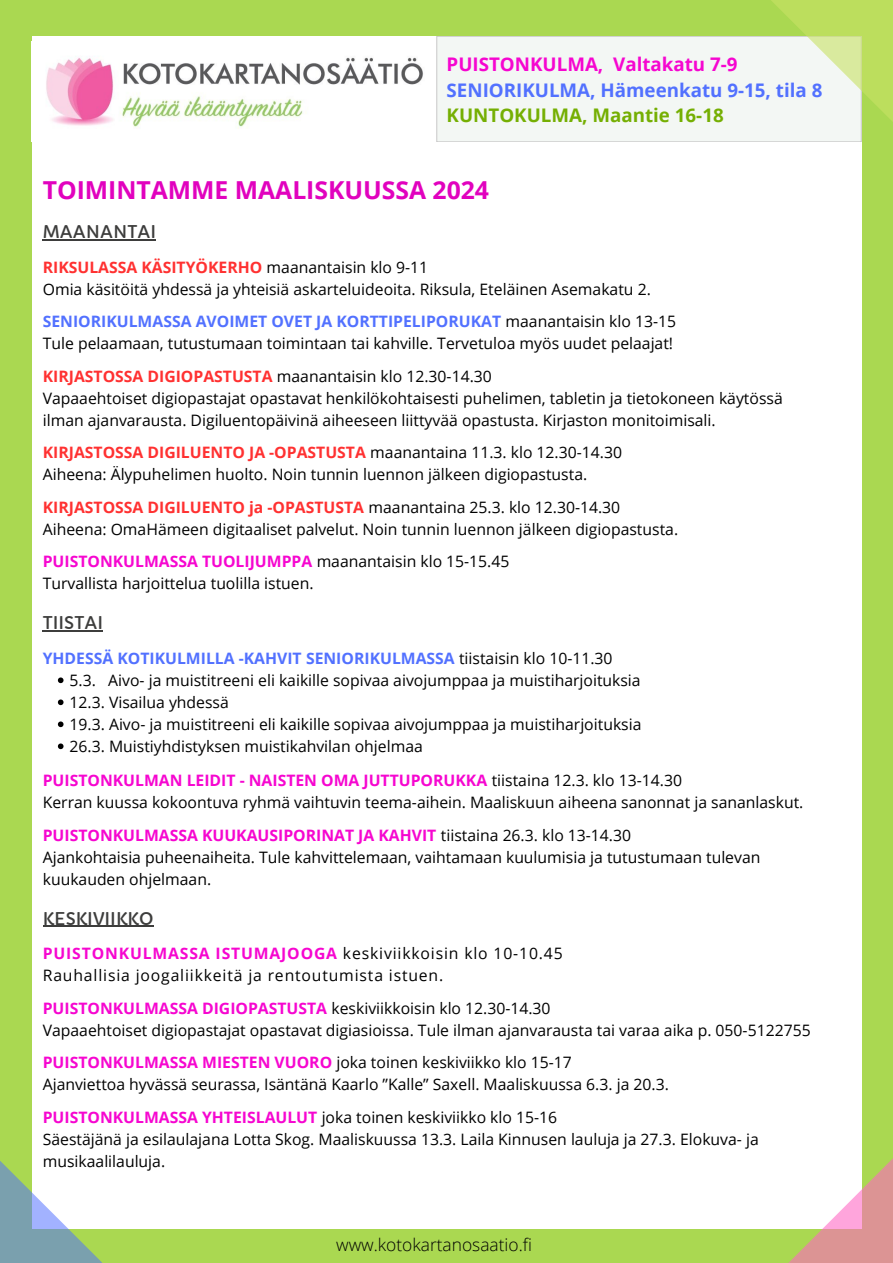
<style>
.page{position:relative;width:893px;height:1263px;background:#aad851}
.page>*{position:absolute;margin:0;border:0;box-sizing:border-box;transform-origin:0 0}
.t1{font:700 24.75px "Open Sans";color:#e102be}
.t2{font:700 18.75px/25.9px "Open Sans";color:#5271ff}
.t3{font:300 17.33px "Open Sans";color:#000}
.t4{font:17.25px "Capriola";color:#3d3d3c}
.t5{font:15.75px/22px "Open Sans";color:#000}
.t6{font:700 15.75px "Open Sans";color:#f606d0}
.t7{font:700 15.75px "Open Sans";color:#ff3131}
.t8{font:700 15.75px "Open Sans";color:#5271ff}
.t9{font:700 15.75px "Open Sans";letter-spacing:.055em;color:#f606d0}
.t10{font:15.75px "Open Sans";letter-spacing:.055em;color:#000}
.s1{color:#f606d0}
.s2{color:#75af03}
.s3{font-weight:400;color:#000}
.s4{font-weight:700;color:#ff3131}
.s5{font-weight:700;color:#f606d0}
</style>
<div class="page">
<div style="left:32px;top:36px;width:829px;height:1192px;background:#fff"></div>
<svg style="left:770px;top:1141px;width:123px;height:122px"></svg>
<svg style="left:0;top:1161px;width:103px;height:102px"></svg>
<hr style="left:43px;top:239px;width:113px;height:2px;background:#3d3d3c">
<hr style="left:43px;top:630px;width:60px;height:2px;background:#3d3d3c">
<svg style="left:58px;top:677px;width:6px;height:6px"></svg>
<svg style="left:58px;top:699px;width:6px;height:6px"></svg>
<svg style="left:58px;top:721px;width:6px;height:6px"></svg>
<svg style="left:58px;top:743px;width:6px;height:6px"></svg>
<hr style="left:43px;top:925px;width:110px;height:2px;background:#3d3d3c">
<svg style="left:437px;top:0;width:456px;height:142px"></svg>
<img style="left:46px;top:57px;width:377px;height:72px">
<p class="t2" style="left:446px;top:51px;width:377px"><span class="s1">PUISTONKULMA, Valtakatu 7-9<br></span>SENIORIKULMA, Hämeenkatu 9-15, tila 8<br><span class="s2">KUNTOKULMA, Maantie 16-18</span></p>
<p class="t1" style="left:43px;top:172px;width:448px">TOIMINTAMME MAALISKUUSSA 2024</p>
<h3 class="t4" style="left:43px;top:221px;width:115px">MAANANTAI</h3>
<h1 class="t7" style="left:43px;top:256px;width:387px">RIKSULASSA KÄSITYÖKERHO <span class="s3">maanantaisin klo 9-11</span></h1>
<h2 class="t5" style="left:43px;top:278px;width:609px">Omia käsitöitä yhdessä ja yhteisiä askarteluideoita. Riksula, Eteläinen Asemakatu 2.</h2>
<p class="t8" style="left:43px;top:311px;width:635px">SENIORIKULMASSA AVOIMET OVET JA KORTTIPELIPORUKAT <span class="s3">maanantaisin klo 13-15</span></p>
<p class="t5" style="left:43px;top:332px;width:632px">Tule pelaamaan, tutustumaan toimintaan tai kahville. Tervetuloa myös uudet pelaajat!</p>
<p class="t5" style="left:43px;top:365px;width:450px"><span class="s4">KIRJASTOSSA DIGIOPASTUSTA</span> maanantaisin klo 12.30-14.30</p>
<p class="t5" style="left:43px;top:387px;width:741px">Vapaaehtoiset digiopastajat opastavat henkilökohtaisesti puhelimen, tabletin ja tietokoneen käytössä</p>
<p class="t5" style="left:43px;top:409px;width:674px">ilman ajanvarausta. Digiluentopäivinä aiheeseen liittyvää opastusta. Kirjaston monitoimisali.</p>
<p class="t7" style="left:43px;top:442px;width:581px">KIRJASTOSSA DIGILUENTO JA -OPASTUSTA <span class="s3">maanantaina 11.3. klo 12.30-14.30</span></p>
<p class="t5" style="left:43px;top:463px;width:546px">Aiheena: Älypuhelimen huolto. Noin tunnin luennon jälkeen digiopastusta.</p>
<p class="t7" style="left:43px;top:496px;width:579px">KIRJASTOSSA DIGILUENTO ja -OPASTUSTA <span class="s3">maanantaina 25.3. klo 12.30-14.30</span></p>
<p class="t5" style="left:43px;top:518px;width:637px">Aiheena: OmaHämeen digitaaliset palvelut. Noin tunnin luennon jälkeen digiopastusta.</p>
<p class="t6" style="left:43px;top:551px;width:468px">PUISTONKULMASSA TUOLIJUMPPA <span class="s3">maanantaisin klo 15-15.45</span></p>
<p class="t5" style="left:43px;top:572px;width:272px">Turvallista harjoittelua tuolilla istuen.</p>
<p class="t4" style="left:43px;top:612px;width:62px">TIISTAI</p>
<p class="t8" style="left:43px;top:647px;width:571px">YHDESSÄ KOTIKULMILLA -KAHVIT SENIORIKULMASSA <span class="s3">tiistaisin klo 10-11.30</span></p>
<h2 class="t5" style="left:70px;top:669px;width:572px">5.3. Aivo- ja muistitreeni eli kaikille sopivaa aivojumppaa ja muistiharjoituksia</h2>
<p class="t5" style="left:70px;top:691px;width:161px">12.3. Visailua yhdessä</p>
<p class="t5" style="left:70px;top:713px;width:573px">19.3. Aivo- ja muistitreeni eli kaikille sopivaa aivojumppaa ja muistiharjoituksia</p>
<p class="t5" style="left:70px;top:735px;width:355px">26.3. Muistiyhdistyksen muistikahvilan ohjelmaa</p>
<p class="t6" style="left:43px;top:770px;width:641px">PUISTONKULMAN LEIDIT - NAISTEN OMA JUTTUPORUKKA <span class="s3">tiistaina 12.3. klo 13-14.30</span></p>
<p class="t5" style="left:43px;top:791px;width:762px">Kerran kuussa kokoontuva ryhmä vaihtuvin teema-aihein. Maaliskuun aiheena sanonnat ja sananlaskut.</p>
<p class="t6" style="left:43px;top:824px;width:590px">PUISTONKULMASSA KUUKAUSIPORINAT JA KAHVIT <span class="s3">tiistaina 26.3. klo 13-14.30</span></p>
<p class="t5" style="left:43px;top:846px;width:719px">Ajankohtaisia puheenaiheita. Tule kahvittelemaan, vaihtamaan kuulumisia ja tutustumaan tulevan</p>
<p class="t5" style="left:43px;top:868px;width:170px">kuukauden ohjelmaan.</p>
<p class="t4" style="left:43px;top:908px;width:112px">KESKIVIIKKO</p>
<p class="t9" style="left:43px;top:942px;width:521px">PUISTONKULMASSA ISTUMAJOOGA <span class="s3">keskiviikkoisin klo 10-10.45</span></p>
<h2 class="t10" style="left:43px;top:964px;width:402px">Rauhallisia joogaliikkeitä ja rentoutumista istuen.</h2>
<p class="t5" style="left:43px;top:997px;width:509px"><span class="s5">PUISTONKULMASSA DIGIOPASTUSTA</span> keskiviikkoisin klo 12.30-14.30</p>
<p class="t5" style="left:43px;top:1019px;width:769px">Vapaaehtoiset digiopastajat opastavat digiasioissa. Tule ilman ajanvarausta tai varaa aika p. 050-5122755</p>
<p class="t5" style="left:43px;top:1051px;width:530px"><span class="s5">PUISTONKULMASSA MIESTEN VUORO</span> joka toinen keskiviikko klo 15-17</p>
<p class="t5" style="left:43px;top:1073px;width:627px">Ajanviettoa hyvässä seurassa, Isäntänä Kaarlo ”Kalle” Saxell. Maaliskuussa 6.3. ja 20.3.</p>
<p class="t5" style="left:43px;top:1106px;width:516px"><span class="s5">PUISTONKULMASSA YHTEISLAULUT</span> joka toinen keskiviikko klo 15-16</p>
<p class="t5" style="left:43px;top:1128px;width:717px">Säestäjänä ja esilaulajana Lotta Skog. Maaliskuussa 13.3. Laila Kinnusen lauluja ja 27.3. Elokuva- ja musikaalilauluja.</p>
<p class="t3" style="left:336px;top:1233px;width:197px">www.kotokartanosaatio.fi</p>
</div>
